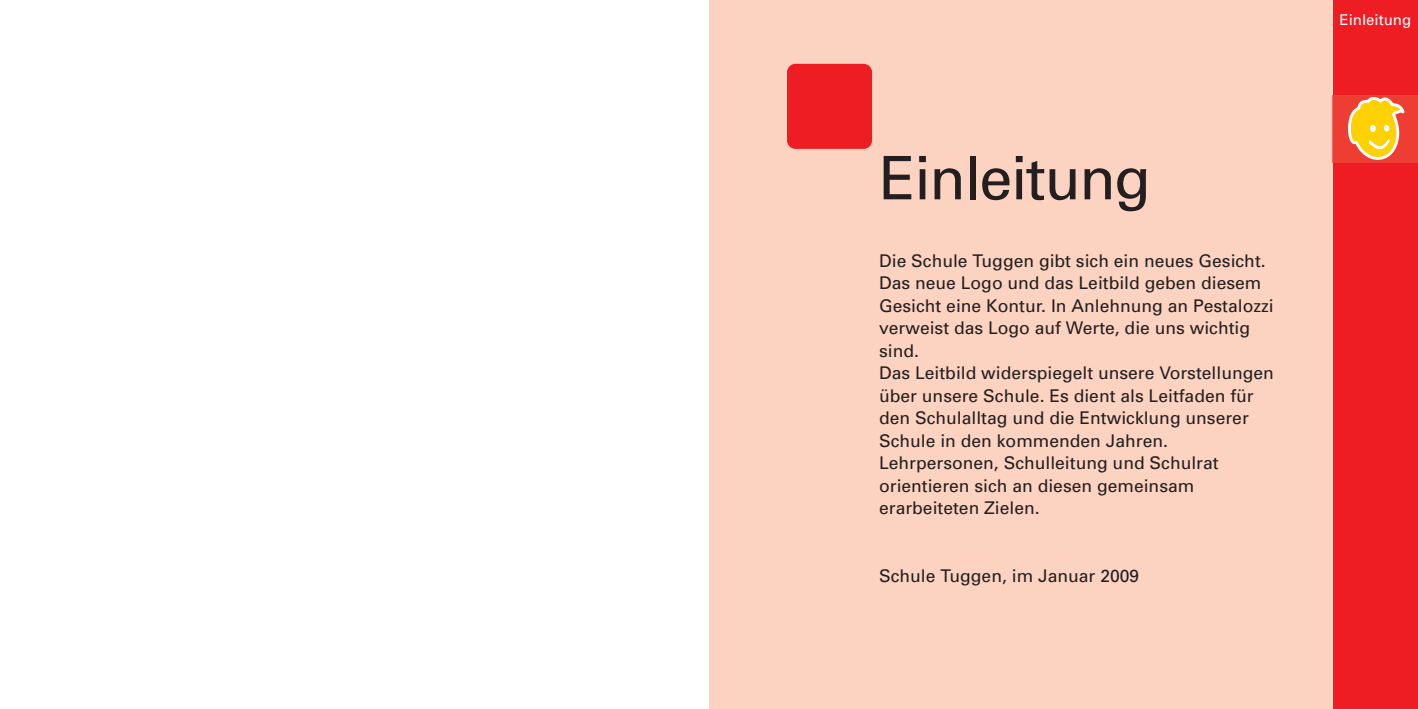
<style>
.page{position:relative;width:1418px;height:709px;background:#fff}
.page>*{position:absolute;margin:0;border:0;box-sizing:border-box;transform-origin:0 0}
.t1{font:60px "Univers";letter-spacing:-.03em;color:#231f20}
.t2{font:17.5px/22.5px "Univers";color:#231f20}
.t3{font:15px "Univers";color:#fff}
</style>
<div class="page">
<div style="left:709px;top:0;width:623px;height:709px;background:#fcd2c0"></div>
<div style="left:1332px;top:0;width:85px;height:709px;background:#ee1d23"></div>
<div style="left:787px;top:64px;width:85px;height:85px;background:#ee1d23;border-radius:9px"></div>
<svg style="left:1332px;top:95px;width:85px;height:68px;background:#f5853c"></svg>
<h1 class="t1" style="left:879px;top:156px;width:273px">Einleitung</h1>
<p class="t2" style="left:879px;top:251px;width:396px">Die Schule Tuggen gibt sich ein neues Gesicht.<br>Das neue Logo und das Leitbild geben diesem Gesicht eine Kontur. In Anlehnung an Pestalozzi verweist das Logo auf Werte, die uns wichtig sind.<br>Das Leitbild widerspiegelt unsere Vorstellungen über unsere Schule. Es dient als Leitfaden für den Schulalltag und die Entwicklung unserer Schule in den kommenden Jahren.<br>Lehrpersonen, Schulleitung und Schulrat orientieren sich an diesen gemeinsam erarbeiteten Zielen.</p>
<p class="t2" style="left:879px;top:566px;width:261px">Schule Tuggen, im Januar 2009</p>
<p class="t3" style="left:1339px;top:15px;width:73px">Einleitung</p>
</div>
